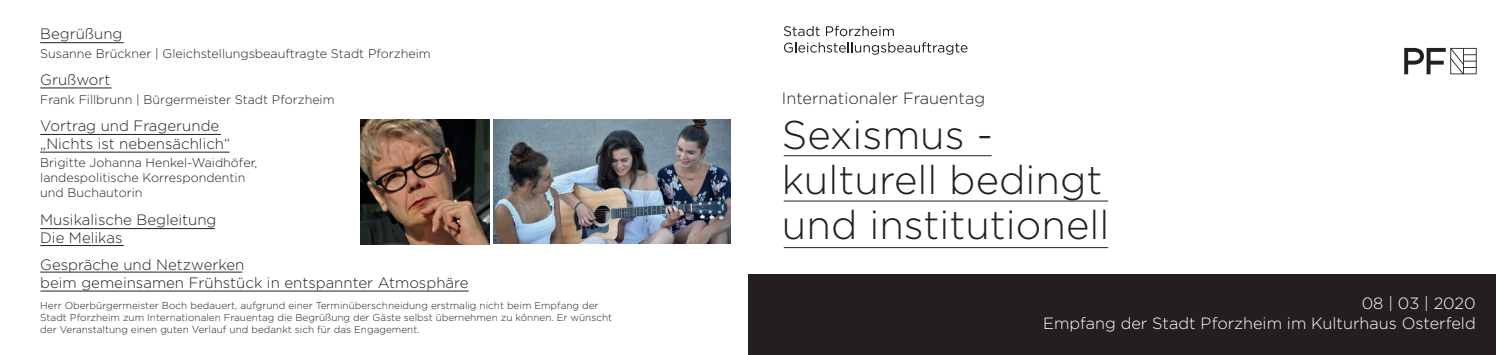
<style>
.page{position:relative;width:1496px;height:355px;background:#fff}
.page>*{position:absolute;margin:0;border:0;box-sizing:border-box;transform-origin:0 0}
.t1{font:300 40px/45px "Gotham";color:#231f20}
.t2{font:300 16.25px/19.5px "Gotham";color:#fff;text-align:right}
.t3{font:300 16.25px "Gotham";color:#231f20}
.t4{font:300 15px/18px "Gotham";color:#231f20}
.t5{font:300 12.5px/15px "Gotham";color:#231f20}
.t6{font:300 10px/12px "Gotham";color:#231f20}
</style>
<div class="page">
<svg style="left:784px;top:26px;width:35px;height:10px"></svg>
<svg style="left:826px;top:26px;width:67px;height:10px"></svg>
<svg style="left:784px;top:42px;width:183px;height:13px"></svg>
<svg style="left:1404px;top:48px;width:72px;height:26px"></svg>
<img style="left:494px;top:119px;width:236px;height:124px">
<img style="left:360px;top:119px;width:130px;height:125px">
<div style="left:748px;top:274px;width:747px;height:80px;background:#231f20"></div>
<hr style="left:783px;top:155px;width:208px;height:1px;background:#231f20">
<hr style="left:783px;top:200px;width:325px;height:1px;background:#231f20">
<hr style="left:783px;top:247px;width:325px;height:1px;background:#231f20">
<hr style="left:40px;top:42px;width:84px;height:1px;background:#231f20">
<hr style="left:40px;top:87px;width:72px;height:1px;background:#231f20">
<hr style="left:40px;top:134px;width:181px;height:1px;background:#231f20">
<hr style="left:40px;top:152px;width:190px;height:1px;background:#231f20">
<hr style="left:40px;top:228px;width:175px;height:1px;background:#231f20">
<hr style="left:40px;top:245px;width:84px;height:1px;background:#231f20">
<hr style="left:40px;top:271px;width:202px;height:1px;background:#231f20">
<hr style="left:40px;top:290px;width:429px;height:1px;background:#231f20">
<h3 class="t4" style="left:40px;top:24px;width:84px">Begrüßung</h3>
<p class="t5" style="left:40px;top:45px;width:392px">Susanne Brückner | Gleichstellungsbeauftragte Stadt Pforzheim</p>
<h3 class="t4" style="left:40px;top:70px;width:72px">Grußwort</h3>
<p class="t5" style="left:40px;top:91px;width:296px">Frank Fillbrunn | Bürgermeister Stadt Pforzheim</p>
<h3 class="t4" style="left:40px;top:116px;width:192px">Vortrag und Fragerunde „Nichts ist nebensächlich“</h3>
<p class="t5" style="left:40px;top:155px;width:219px">Brigitte Johanna Henkel-Waidhöfer, landespolitische Korrespondentin und Buchautorin</p>
<h3 class="t4" style="left:40px;top:209px;width:178px">Musikalische Begleitung<br>Die Melikas</h3>
<h3 class="t4" style="left:40px;top:254px;width:430px">Gespräche und Netzwerken<br>beim gemeinsamen Frühstück in entspannter Atmosphäre</h3>
<p class="t6" style="left:40px;top:298px;width:573px">Herr Oberbürgermeister Boch bedauert, aufgrund einer Terminüberschneidung erstmalig nicht beim Empfang der<br>Stadt Pforzheim zum Internationalen Frauentag die Begrüßung der Gäste selbst übernehmen zu können. Er wünscht der Veranstaltung einen guten Verlauf und bedankt sich für das Engagement.</p>
<h2 class="t3" style="left:782px;top:87px;width:205px">Internationaler Frauentag</h2>
<h1 class="t1" style="left:782px;top:111px;width:329px">Sexismus - kulturell bedingt und institutionell</h1>
<h2 class="t2" style="left:1043px;top:293px;width:434px">08 | 03 | 2020<br>Empfang der Stadt Pforzheim im Kulturhaus Osterfeld</h2>
</div>
